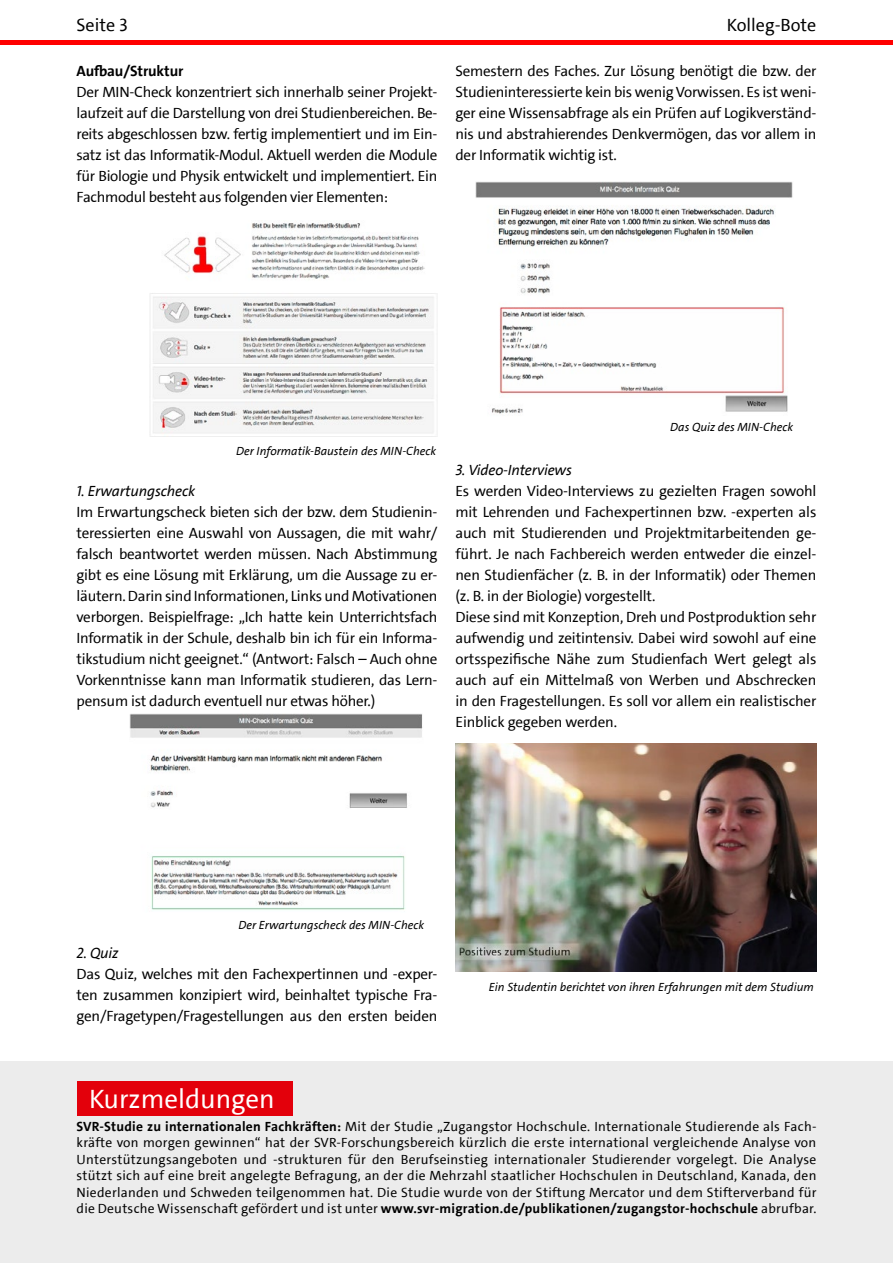
<style>
.page{position:relative;width:893px;height:1263px;background:#fff}
.page>*{position:absolute;margin:0;border:0;box-sizing:border-box;transform-origin:0 0}
.t1{font:27px "The Sans UHH";color:#fff}
.t2{font:18px "The Sans UHH";color:#000}
.t3{font:15px/21px "The Sans UHH";letter-spacing:-.01em;color:#000;text-align:justify}
.t4{font:italic 15px "The Sans UHH";letter-spacing:-.01em;color:#000}
.t5{font:700 15px "The Sans UHH";letter-spacing:-.01em;color:#000}
.t6{font:13.5px/16.5px "The Sans UHH";letter-spacing:.02em;color:#000;text-align:justify}
.t7{font:italic 12px "The Sans UHH";color:#000}
.s1{font-weight:700}
</style>
<div class="page">
<div style="left:0;top:40px;width:893px;height:5px;background:#f00"></div>
<div style="left:0;top:1061px;width:893px;height:202px;background:#ececec"></div>
<div style="left:77px;top:1081px;width:215px;height:34px;background:#e3000b"></div>
<img style="left:149px;top:223px;width:288px;height:212px">
<img style="left:129px;top:714px;width:294px;height:196px">
<img style="left:455px;top:743px;width:361px;height:228px">
<img style="left:475px;top:182px;width:318px;height:232px">
<p class="t2" style="left:77px;top:13px;width:53px">Seite 3</p>
<p class="t2" style="left:727px;top:13px;width:91px">Kolleg-Bote</p>
<p class="t5" style="left:77px;top:61px;width:108px">Aufbau/Struktur</p>
<p class="t3" style="left:77px;top:81px;width:362px">Der MIN-Check konzentriert sich innerhalb seiner Projekt&shy;laufzeit auf die Darstellung von drei Studienbereichen. Be&shy;reits abgeschlossen bzw. fertig implementiert und im Ein&shy;satz ist das Informatik-Modul. Aktuell werden die Module für Biologie und Physik entwickelt und implementiert. Ein Fachmodul besteht aus folgenden vier Elementen:</p>
<p class="t3" style="left:455px;top:60px;width:362px">Semestern des Faches. Zur Lösung benötigt die bzw. der Studieninteressierte kein bis wenig Vorwissen. Es ist weni&shy;ger eine Wissensabfrage als ein Prüfen auf Logikverständ&shy;nis und abstrahierendes Denkvermögen, das vor allem in der Informatik wichtig ist.</p>
<p class="t7" style="left:236px;top:443px;width:202px">Der Informatik-Baustein des MIN-Check</p>
<p class="t4" style="left:77px;top:481px;width:120px">1. Erwartungscheck</p>
<p class="t3" style="left:77px;top:501px;width:362px">Im Erwartungscheck bieten sich der bzw. dem Studienin&shy;teressierten eine Auswahl von Aussagen, die mit wahr/ falsch beantwortet werden müssen. Nach Abstimmung gibt es eine Lösung mit Erklärung, um die Aussage zu er&shy;läutern. Darin sind Informationen, Links und Motivationen verborgen. Beispielfrage: „Ich hatte kein Unterrichtsfach Informatik in der Schule, deshalb bin ich für ein Informa&shy;tikstudium nicht geeignet.“ (Antwort: Falsch – Auch ohne Vorkenntnisse kann man Informatik studieren, das Lern&shy;pensum ist dadurch eventuell nur etwas höher.)</p>
<p class="t7" style="left:670px;top:419px;width:124px">Das Quiz des MIN-Check</p>
<p class="t4" style="left:455px;top:460px;width:118px">3. Video-Interviews</p>
<p class="t3" style="left:455px;top:480px;width:362px;text-align:left">Es werden Video-Interviews zu gezielten Fragen sowohl mit Lehrenden und Fachexpertinnen bzw. -experten als auch mit Studierenden und Projektmitarbeitenden ge&shy;führt. Je nach Fachbereich werden entweder die einzel&shy;nen Studienfächer (z. B. in der Informatik) oder Themen (z. B. in der Biologie) vorgestellt.<br>Diese sind mit Konzeption, Dreh und Postproduktion sehr aufwendig und zeitintensiv. Dabei wird sowohl auf eine ortsspezifische Nähe zum Studienfach Wert gelegt als auch auf ein Mittelmaß von Werben und Abschrecken in den Fragestellungen. Es soll vor allem ein realistischer Einblick gegeben werden.</p>
<p class="t7" style="left:238px;top:917px;width:187px">Der Erwartungscheck des MIN-Check</p>
<p class="t4" style="left:77px;top:943px;width:44px">2. Quiz</p>
<p class="t3" style="left:77px;top:963px;width:362px">Das Quiz, welches mit den Fachexpertinnen und -exper&shy;ten zusammen konzipiert wird, beinhaltet typische Fra&shy;gen/Fragetypen/Fragestellungen aus den ersten beiden</p>
<h1 class="t1" style="left:89px;top:1081px;width:187px">Kurzmeldungen</h1>
<p class="t7" style="left:489px;top:979px;width:326px">Ein Studentin berichtet von ihren Erfahrungen mit dem Studium</p>
<p class="t6" style="left:77px;top:1118px;width:741px"><span class="s1">SVR-Studie zu internationalen Fachkräften:</span> Mit der Studie „Zugangstor Hochschule. Internationale Studierende als Fach&shy;kräfte von morgen gewinnen“ hat der SVR-Forschungsbereich kürzlich die erste international vergleichende Analyse von Unterstützungsangeboten und -strukturen für den Berufseinstieg internationaler Studierender vorgelegt. Die Analyse stützt sich auf eine breit angelegte Befragung, an der die Mehrzahl staatlicher Hochschulen in Deutschland, Kanada, den Niederlanden und Schweden teilgenommen hat. Die Studie wurde von der Stiftung Mercator und dem Stifterverband für die Deutsche Wissenschaft gefördert und ist unter <span class="s1">www.svr-migration.de/publikationen/zugangstor-hochschule</span> abrufbar.</p>
</div>
